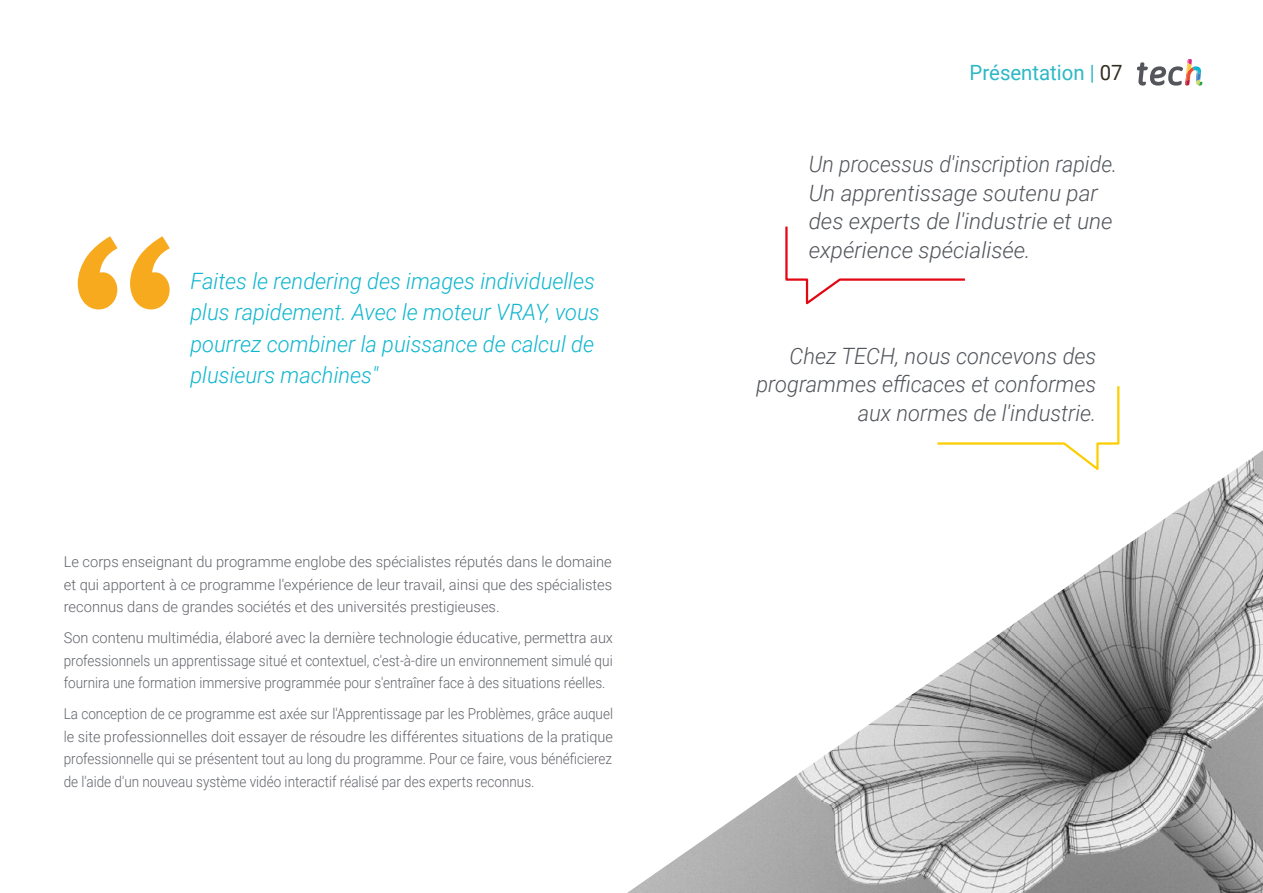
<style>
.page{position:relative;width:1263px;height:893px;background:#fff}
.page>*{position:absolute;margin:0;border:0;box-sizing:border-box;transform-origin:0 0}
.t1{font:italic 300 22.5px/31.5px "Roboto";color:#0fb6cf}
.t2{font:italic 300 22.5px/28.5px "Roboto";color:#52555b;scale:.95 1}
.t3{font:italic 300 22.5px/28.5px "Roboto";color:#52555b;text-align:right}
.t4{font:21px "Roboto";color:#2db8c5}
.t5{font:300 15px/22.5px "Roboto";color:#61646a;text-align:justify}
.t6{font:300 15px/22.5px "Roboto";color:#61646a;text-align:justify;scale:.9 1}
.s1{color:#312e20}
</style>
<div class="page">
<svg style="left:78px;top:236px;width:92px;height:73px"></svg>
<svg style="left:937px;top:386px;width:183px;height:64px"></svg>
<svg style="left:785px;top:226px;width:180px;height:79px"></svg>
<svg style="left:1137px;top:59px;width:65px;height:27px"></svg>
<img style="left:627px;top:450px;width:636px;height:443px">
<h1 class="t1" style="left:190px;top:264px;width:411px">Faites le rendering des images individuelles plus rapidement. Avec le moteur VRAY, vous pourrez combiner la puissance de calcul de plusieurs machines"</h1>
<p class="t5" style="left:64px;top:550px;width:550px">Le corps enseignant du programme englobe des spécialistes réputés dans le domaine et qui apportent à ce programme l'expérience de leur travail, ainsi que des spécialistes reconnus dans de grandes sociétés et des universités prestigieuses.</p>
<p class="t5" style="left:64px;top:626px;width:551px">Son contenu multimédia, élaboré avec la dernière technologie éducative, permettra aux professionnels un apprentissage situé et contextuel, c'est-à-dire un environnement simulé qui fournira une formation immersive programmée pour s'entraîner face à des situations réelles.</p>
<p class="t6" style="left:64px;top:702px;width:612px">La conception de ce programme est axée sur l'Apprentissage par les Problèmes, grâce auquel le site professionnelles doit essayer de résoudre les différentes situations de la pratique professionnelle qui se présentent tout au long du programme. Pour ce faire, vous bénéficierez de l'aide d'un nouveau système vidéo interactif réalisé par des experts reconnus.</p>
<h2 class="t4" style="left:970px;top:57px;width:155px">Présentation | <span class="s1">07</span></h2>
<h1 class="t2" style="left:809px;top:149px;width:326px">Un processus d'inscription rapide.<br>Un apprentissage soutenu par des experts de l'industrie et une expérience spécialisée.</h1>
<h1 class="t3" style="left:756px;top:341px;width:342px">Chez TECH, nous concevons des programmes efficaces et conformes aux normes de l'industrie.</h1>
</div>
